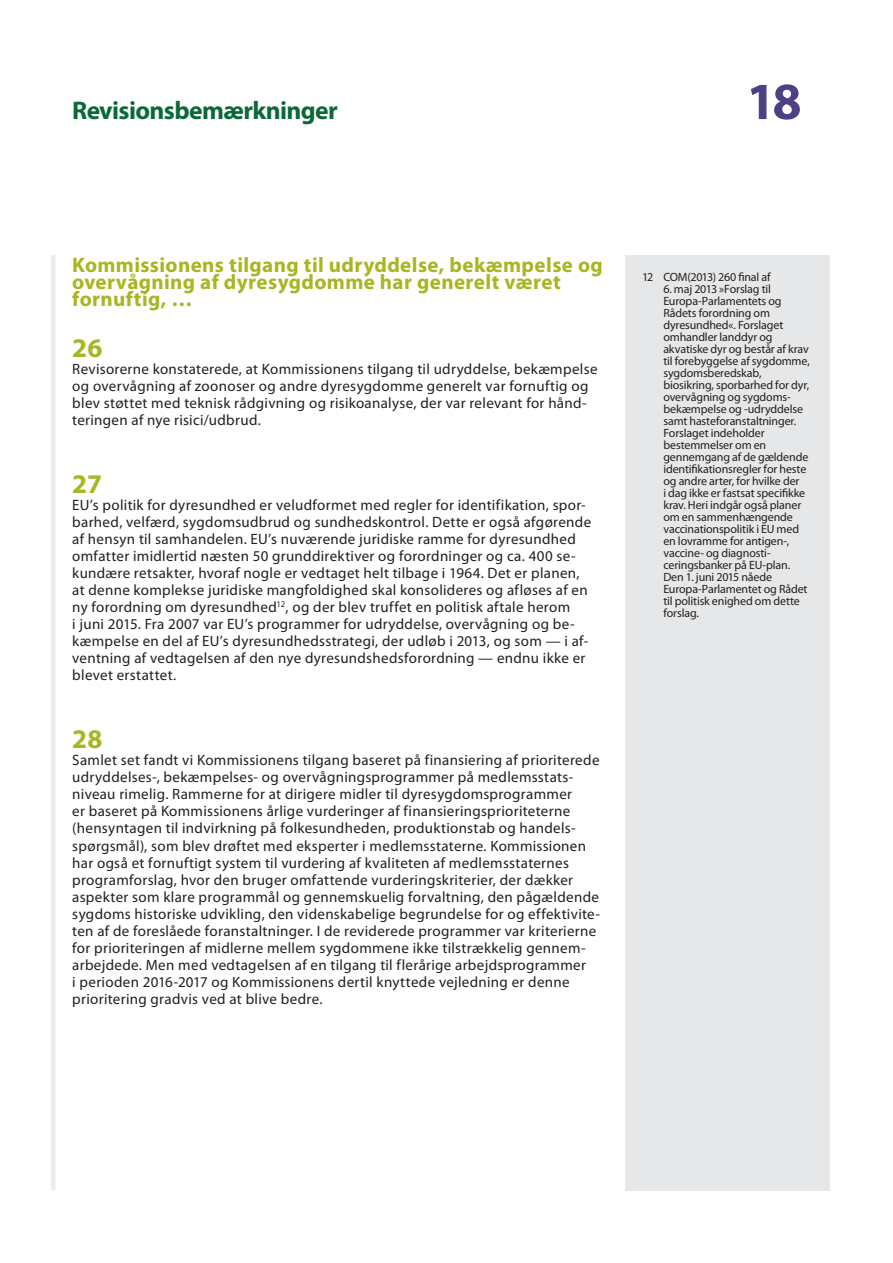
<style>
.page{position:relative;width:893px;height:1263px;background:#fff}
.page>*{position:absolute;margin:0;border:0;box-sizing:border-box;transform-origin:0 0}
.t1{font:700 52.5px "Myriad Pro";color:#4f4085}
.E_05_-_CHAP__1__TEXT{font:700 27px "Myriad Pro";color:#a7b621}
.t2{font:700 25.5px "Myriad Pro";letter-spacing:-.025em;color:#0b6938}
.E_02_-_CHAP__TITRE_C{font:700 21px/17px "Myriad Pro";letter-spacing:.02em;color:#a7b621}
.E_05_-_CHAP__1__TEXT-2{font:15px/17px "Myriad Pro";letter-spacing:.02em;color:#231f20}
.E_08_-_CHAP__FOOTNOT{font:12px/12px "Myriad Pro";letter-spacing:-.01em;color:#231f20}
</style>
<div class="page">
<div style="left:51px;top:255px;width:5px;height:936px;background:#ebebeb"></div>
<div style="left:625px;top:255px;width:204px;height:936px;background:#e6e7e9"></div>
<h3 class="t2" style="left:72px;top:94px;width:267px">Revisionsbemærkninger</h3>
<h1 class="t1" style="left:746px;top:67px;width:57px">18</h1>
<p class="E_02_-_CHAP__TITRE_C" style="left:72px;top:256px;width:532px">Kommissionens tilgang til udryddelse, bekæmpelse og overvågning af dyresygdomme har generelt været fornuftig, …</p>
<p class="E_05_-_CHAP__1__TEXT" style="left:72px;top:330px;width:32px">26</p>
<p class="E_05_-_CHAP__1__TEXT-2" style="left:72px;top:360px;width:527px">Revisorerne konstaterede, at Kommissionens tilgang til udryddelse, bekæmpelse og overvågning af zoonoser og andre dyresygdomme generelt var fornuftig og blev støttet med teknisk rådgivning og risikoanalyse, der var relevant for hånd&shy;teringen af nye risici/udbrud.</p>
<p class="E_05_-_CHAP__1__TEXT" style="left:72px;top:467px;width:31px">27</p>
<p class="E_05_-_CHAP__1__TEXT-2" style="left:72px;top:496px;width:520px">EU’s politik for dyresundhed er veludformet med regler for identifikation, spor&shy;barhed, velfærd, sygdomsudbrud og sundhedskontrol. Dette er også afgørende af hensyn til samhandelen. EU’s nuværende juridiske ramme for dyresundhed omfatter imidlertid næsten 50 grunddirektiver og forordninger og ca. 400 se&shy;kundære retsakter, hvoraf nogle er vedtaget helt tilbage i 1964. Det er planen, at denne komplekse juridiske mangfoldighed skal konsolideres og afløses af en ny forordning om dyresundhed<sup>12</sup>, og der blev truffet en politisk aftale herom<br>i juni 2015. Fra 2007 var EU’s programmer for udryddelse, overvågning og be&shy;kæmpelse en del af EU’s dyresundhedsstrategi, der udløb i 2013, og som — i af&shy;ventning af vedtagelsen af den nye dyresundshedsforordning — endnu ikke er blevet erstattet.</p>
<p class="E_05_-_CHAP__1__TEXT" style="left:72px;top:722px;width:32px">28</p>
<p class="E_05_-_CHAP__1__TEXT-2" style="left:72px;top:752px;width:529px">Samlet set fandt vi Kommissionens tilgang baseret på finansiering af prioriterede udryddelses-, bekæmpelses- og overvågningsprogrammer på medlemsstats&shy;niveau rimelig. Rammerne for at dirigere midler til dyresygdomsprogrammer<br>er baseret på Kommissionens årlige vurderinger af finansieringsprioriteterne (hensyntagen til indvirkning på folkesundheden, produktionstab og handels&shy;spørgsmål), som blev drøftet med eksperter i medlemsstaterne. Kommissionen har også et fornuftigt system til vurdering af kvaliteten af medlemsstaternes programforslag, hvor den bruger omfattende vurderingskriterier, der dækker aspekter som klare programmål og gennemskuelig forvaltning, den pågældende sygdoms historiske udvikling, den videnskabelige begrundelse for og effektivite&shy;ten af de foreslåede foranstaltninger. I de reviderede programmer var kriterierne for prioriteringen af midlerne mellem sygdommene ikke tilstrækkelig gennem&shy;arbejdede. Men med vedtagelsen af en tilgang til flerårige arbejdsprogrammer<br>i perioden 2016-2017 og Kommissionens dertil knyttede vejledning er denne prioritering gradvis ved at blive bedre.</p>
<p class="E_08_-_CHAP__FOOTNOT" style="left:642px;top:271px;width:130px">12 COM(2013) 260 final af</p>
<p class="E_08_-_CHAP__FOOTNOT" style="left:663px;top:283px;width:148px">6. maj 2013 »Forslag til<br>Europa-Parlamentets og<br>Rådets forordning om dyresundhed«. Forslaget omhandler landdyr og akvatiske dyr og består af krav til forebyggelse af sygdomme, sygdomsberedskab, biosikring, sporbarhed for dyr, overvågning og sygdoms&shy;bekæmpelse og -udryddelse samt hasteforanstaltninger.<br>Forslaget indeholder bestemmelser om en gennemgang af de gældende identifikationsregler for heste og andre arter, for hvilke der<br>i dag ikke er fastsat specifikke krav. Heri indgår også planer om en sammenhængende vaccinationspolitik i EU med en lovramme for antigen-, vaccine- og diagnosti&shy;ceringsbanker på EU-plan.<br>Den 1. juni 2015 nåede<br>Europa-Parlamentet og Rådet til politisk enighed om dette forslag.</p>
</div>
